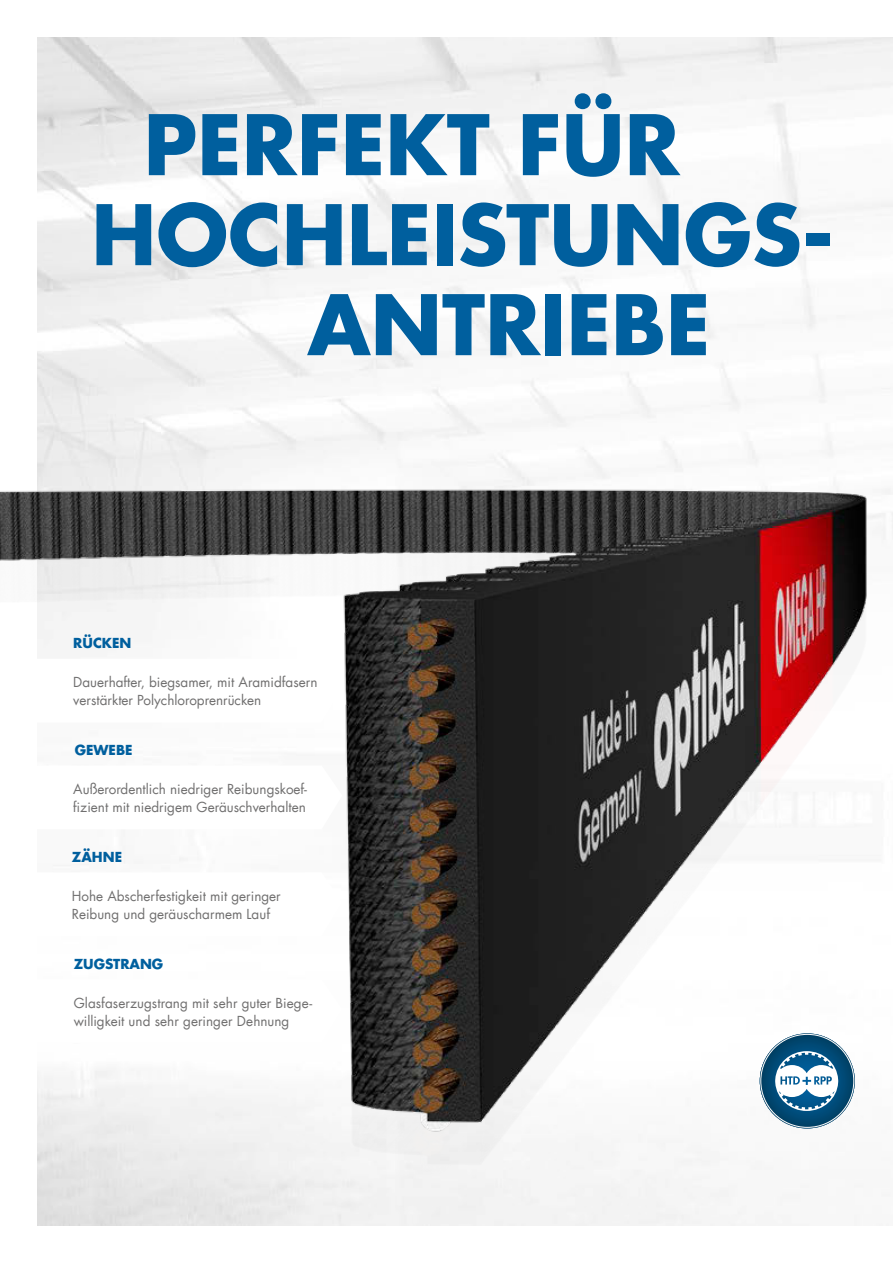
<style>
.page{position:relative;width:893px;height:1263px;background:#fff}
.page>*{position:absolute;margin:0;border:0;box-sizing:border-box;transform-origin:0 0}
.t1{font:700 81px "Futura Com";color:#005f9e}
.t2{font:13.5px/18px "Futura Com";color:#706f6f}
.t3{font:700 13.5px "Futura Com";color:#005f9e}
</style>
<div class="page">
<img style="left:0;top:260px;width:893px;height:950px">
<svg style="left:0;top:979px;width:342px;height:64px"></svg>
<svg style="left:0;top:659px;width:342px;height:63px"></svg>
<svg style="left:0;top:765px;width:342px;height:64px"></svg>
<svg style="left:0;top:872px;width:342px;height:64px"></svg>
<svg style="left:760px;top:1033px;width:95px;height:95px;background:#18577b"></svg>
<svg style="left:775px;top:1051px;width:63px;height:60px"></svg>
<h1 class="t1" style="left:144px;top:82px;width:537px">PERFEKT FÜR</h1>
<h1 class="t1" style="left:91px;top:172px;width:744px">HOCHLEISTUNGS-</h1>
<h1 class="t1" style="left:307px;top:262px;width:405px">ANTRIEBE</h1>
<p class="t3" style="left:73px;top:633px;width:60px">RÜCKEN</p>
<p class="t2" style="left:73px;top:673px;width:246px">Dauerhafter, biegsamer, mit Aramidfasern verstärkter Polychloroprenrücken</p>
<p class="t3" style="left:75px;top:739px;width:59px">GEWEBE</p>
<p class="t2" style="left:73px;top:780px;width:235px">Außerordentlich niedriger Reibungskoef&shy;fizient mit niedrigem Geräuschverhalten</p>
<p class="t3" style="left:72px;top:846px;width:52px">ZÄHNE</p>
<p class="t2" style="left:72px;top:887px;width:210px">Hohe Abscherfestigkeit mit geringer<br>Reibung und geräuscharmem Lauf</p>
<p class="t3" style="left:74px;top:953px;width:91px">ZUGSTRANG</p>
<p class="t2" style="left:74px;top:993px;width:240px">Glasfaserzugstrang mit sehr guter Biege&shy;willigkeit und sehr geringer Dehnung</p>
</div>
